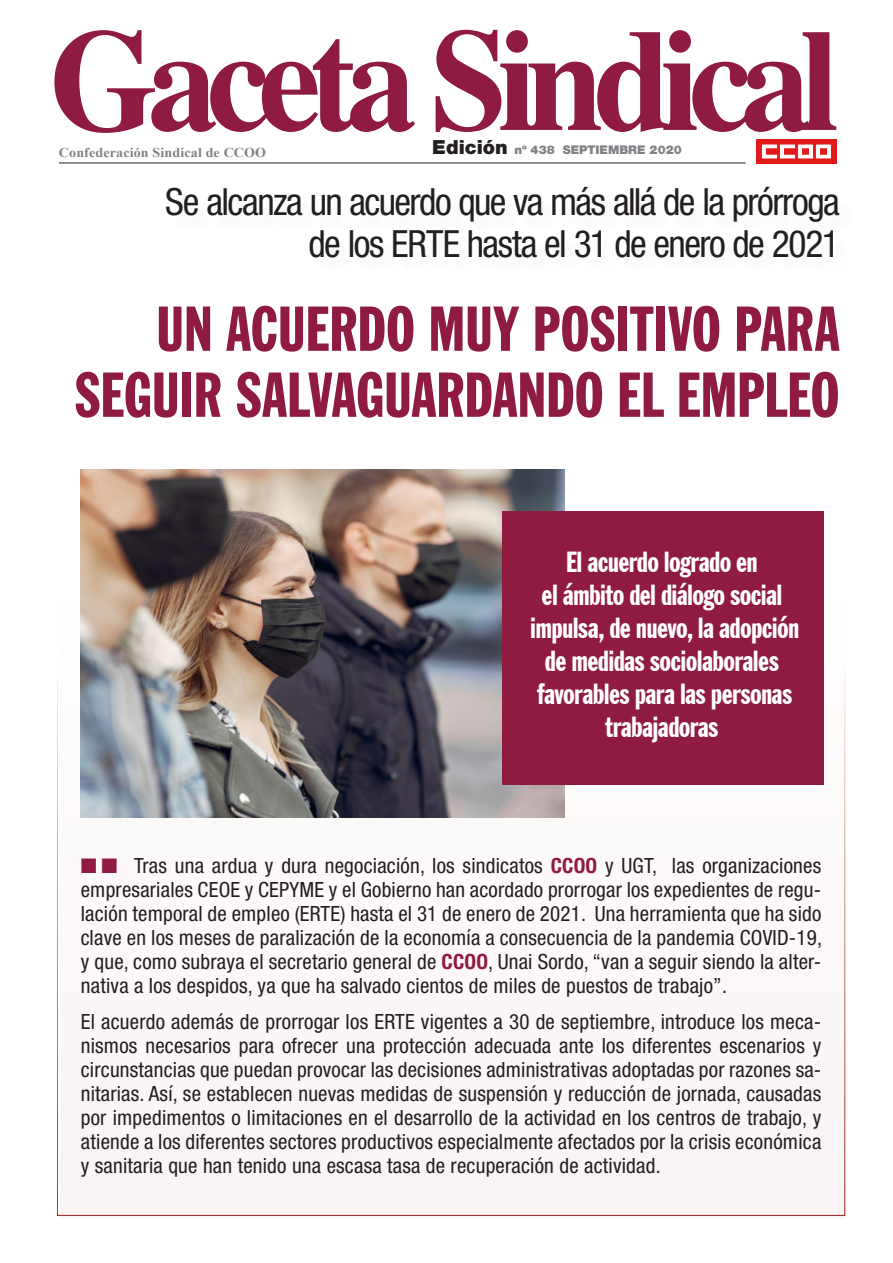
<style>
.page{position:relative;width:893px;height:1263px;background:#fff}
.page>*{position:absolute;margin:0;border:0;box-sizing:border-box;transform-origin:0 0}
.Titulares_Notas_01{font:extra-condensed 62.7px "Franklin Gothic BT";letter-spacing:-.005em;color:#8f1b40;scale:1.05 1}
.Titulares_Notas_01-2{font:condensed 37.5px "Helvetica Neue";letter-spacing:-.04em;color:#231f20}
.Texti_box{font:extra-condensed 28.95px "Franklin Gothic BT";letter-spacing:-.025em;color:#fff;scale:1.05 1}
.Entradillas{font:condensed 21px/24px "Helvetica Neue";letter-spacing:.01em;color:#231f20;text-align:justify}
.Entradillas-2{font:700 13.5px "Times New Roman";letter-spacing:.01em;color:#808285;scale:1.04 1}
.t1{font:900 12px "Helvetica Neue";color:#808285}
.s1{font-size:19.5px;color:#231f20}
.s2{color:#8f1b40}
.s3{font-weight:700;color:#8f1b40}
</style>
<div class="page">
<div style="left:60px;top:598px;width:785px;height:619px;background:#fbf7f6"></div>
<img style="left:81px;top:469px;width:484px;height:348px">
<svg style="left:54px;top:30px;width:782px;height:103px"></svg>
<img style="left:756px;top:139px;width:80px;height:24px">
<hr style="left:59px;top:163px;width:687px;height:1px;background:#231f20">
<div style="left:502px;top:511px;width:322px;height:274px;background:#8f1b40"></div>
<p class="Entradillas-2" style="left:59px;top:143px;width:201px">Confederación Sindical de CCOO</p>
<p class="t1" style="left:432px;top:143px;width:251px"><span class="s1">Edición</span> nº 438 SEPTIEMBRE 2020</p>
<p class="Titulares_Notas_01-2" style="left:165px;top:180px;width:676px">Se alcanza un acuerdo que va más allá de la prórroga</p>
<p class="Titulares_Notas_01-2" style="left:309px;top:222px;width:533px">de los ERTE hasta el 31 de enero de 2021</p>
<p class="Titulares_Notas_01" style="left:156px;top:292px;width:653px">UN ACUERDO MUY POSITIVO PARA</p>
<p class="Titulares_Notas_01" style="left:74px;top:358px;width:731px">SEGUIR SALVAGUARDANDO EL EMPLEO</p>
<p class="Texti_box" style="left:566px;top:545px;width:184px">El acuerdo logrado en</p>
<p class="Texti_box" style="left:542px;top:578px;width:231px">el ámbito del diálogo social</p>
<p class="Texti_box" style="left:530px;top:611px;width:258px">impulsa, de nuevo, la adopción</p>
<p class="Texti_box" style="left:545px;top:644px;width:224px">de medidas sociolaborales</p>
<p class="Texti_box" style="left:537px;top:677px;width:245px">favorables para las personas</p>
<p class="Texti_box" style="left:605px;top:710px;width:110px">trabajadoras</p>
<p class="Entradillas" style="left:81px;top:853px;width:743px"><span class="s2">■</span> <span class="s2">■</span> Tras una ardua y dura negociación, los sindicatos <span class="s3">CCOO</span> y UGT, las organizaciones empresariales CEOE y CEPYME y el Gobierno han acordado prorrogar los expedientes de regu&shy;lación temporal de empleo (ERTE) hasta el 31 de enero de 2021. Una herramienta que ha sido clave en los meses de paralización de la economía a consecuencia de la pandemia COVID-19, y que, como subraya el secretario general de <span class="s3">CCOO</span>, Unai Sordo, “van a seguir siendo la alter&shy;nativa a los despidos, ya que ha salvado cientos de miles de puestos de trabajo”.</p>
<p class="Entradillas" style="left:81px;top:1010px;width:742px">El acuerdo además de prorrogar los ERTE vigentes a 30 de septiembre, introduce los meca&shy;nismos necesarios para ofrecer una protección adecuada ante los diferentes escenarios y circunstancias que puedan provocar las decisiones administrativas adoptadas por razones sa&shy;nitarias. Así, se establecen nuevas medidas de suspensión y reducción de jornada, causadas por impedimentos o limitaciones en el desarrollo de la actividad en los centros de trabajo, y atiende a los diferentes sectores productivos especialmente afectados por la crisis económica y sanitaria que han tenido una escasa tasa de recuperación de actividad.</p>
</div>
